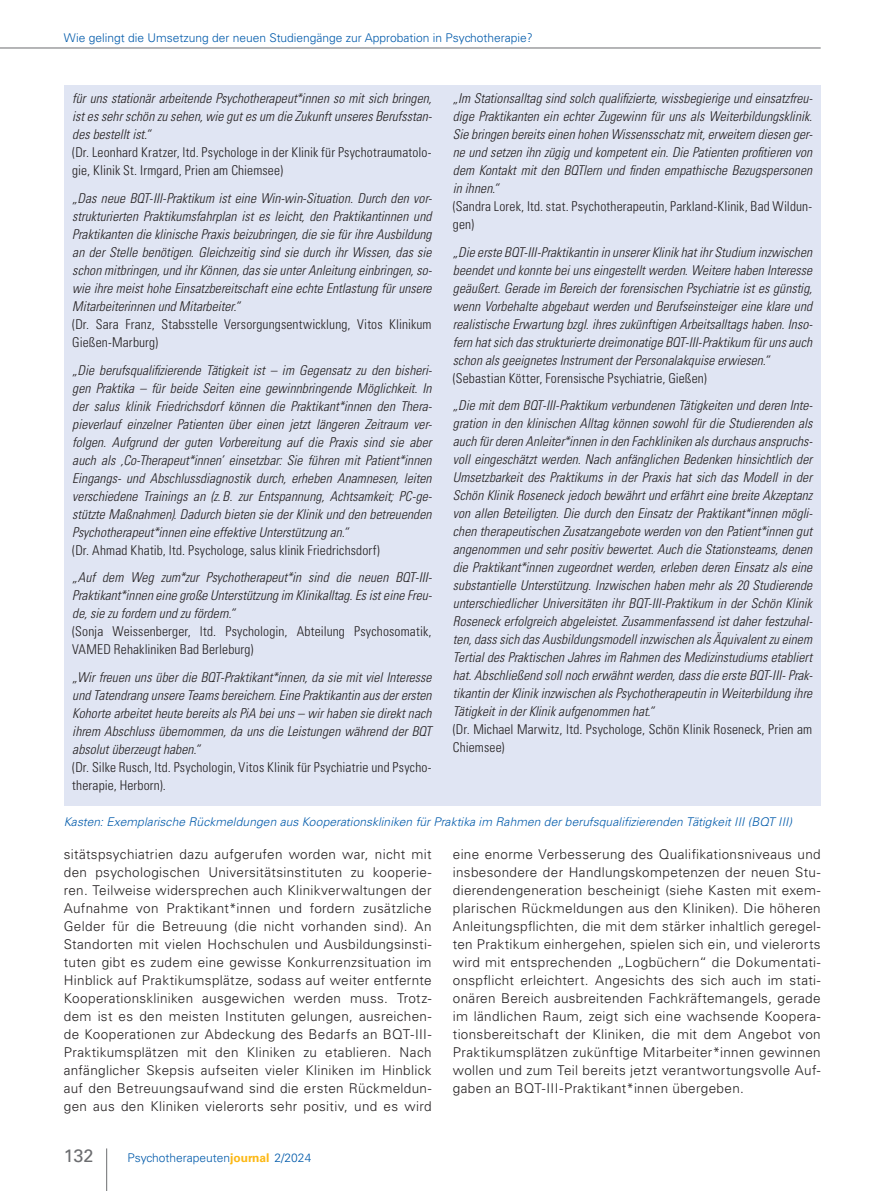
<style>
.page{position:relative;width:893px;height:1191px;background:#fff}
.page>*{position:absolute;margin:0;border:0;box-sizing:border-box;transform-origin:0 0}
.t1{font:18px "Univers LT Std";color:#6c6d70}
.t2{font:italic 300 condensed 13.5px/18px "Univers LT Std";letter-spacing:.005em;color:#231f20;text-align:justify}
.t3{font:300 13.5px/18px "Univers LT Std";letter-spacing:.025em;color:#231f20;text-align:justify}
.t4{font:300 condensed 13.5px/18px "Univers LT Std";letter-spacing:.01em;color:#231f20}
.t5{font:italic 300 12px "Univers LT Std";letter-spacing:.01em;color:#015aaa}
.t6{font:300 12px "Univers LT Std";color:#015aaa}
.s1{font-weight:700;color:#fcb814}
</style>
<div class="page">
<div style="left:64px;top:85px;width:757px;height:720px;background:#e0e5f3"></div>
<hr style="left:106px;top:1148px;width:1px;height:43px;background:#6c6d70">
<hr style="left:0;top:48px;width:821px;height:1px;background:#6c6d70">
<p class="t6" style="left:64px;top:31px;width:470px">Wie gelingt die Umsetzung der neuen Studiengänge zur Approbation in Psychotherapie?</p>
<p class="t2" style="left:72px;top:90px;width:361px">für uns stationär arbeitende Psychotherapeut*innen so mit sich bringen, ist es sehr schön zu sehen, wie gut es um die Zukunft unseres Berufsstan&shy;des bestellt ist.“</p>
<p class="t4" style="left:72px;top:144px;width:361px">(Dr. Leonhard Kratzer, ltd. Psychologe in der Klinik für Psychotraumatolo&shy;gie, Klinik St. Irmgard, Prien am Chiemsee)</p>
<p class="t2" style="left:72px;top:189px;width:361px">„Das neue BQT-III-Praktikum ist eine Win-win-Situation. Durch den vor&shy;strukturierten Praktikumsfahrplan ist es leicht, den Praktikantinnen und Praktikanten die klinische Praxis beizubringen, die sie für ihre Ausbildung an der Stelle benötigen. Gleichzeitig sind sie durch ihr Wissen, das sie schon mitbringen, und ihr Können, das sie unter Anleitung einbringen, so&shy;wie ihre meist hohe Einsatzbereitschaft eine echte Entlastung für unsere Mitarbeiterinnen und Mitarbeiter.“</p>
<p class="t4" style="left:72px;top:315px;width:361px">(Dr. Sara Franz, Stabsstelle Versorgungsentwicklung, Vitos Klinikum<br>Gießen-Marburg)</p>
<p class="t2" style="left:72px;top:361px;width:361px">„Die berufsqualifizierende Tätigkeit ist – im Gegensatz zu den bisheri&shy;gen Praktika – für beide Seiten eine gewinnbringende Möglichkeit. In der salus klinik Friedrichsdorf können die Praktikant*innen den Thera&shy;pieverlauf einzelner Patienten über einen jetzt längeren Zeitraum ver&shy;folgen. Aufgrund der guten Vorbereitung auf die Praxis sind sie aber auch als ‚Co-Therapeut*innen’ einsetzbar: Sie führen mit Patient*innen Eingangs- und Abschlussdiagnostik durch, erheben Anamnesen, leiten verschiedene Trainings an (z. B. zur Entspannung, Achtsamkeit; PC-ge&shy;stützte Maßnahmen). Dadurch bieten sie der Klinik und den betreuenden Psychotherapeut*innen eine effektive Unterstützung an.“</p>
<p class="t4" style="left:72px;top:541px;width:309px">(Dr. Ahmad Khatib, ltd. Psychologe, salus klinik Friedrichsdorf)</p>
<p class="t2" style="left:72px;top:568px;width:361px">„Auf dem Weg zum*zur Psychotherapeut*in sind die neuen BQT-III-Praktikant*innen eine große Unterstützung im Klinikalltag. Es ist eine Freu&shy;de, sie zu fordern und zu fördern.“</p>
<p class="t4" style="left:72px;top:622px;width:361px">(Sonja Weissenberger, ltd. Psychologin, Abteilung Psychosomatik,<br>VAMED Rehakliniken Bad Berleburg)</p>
<p class="t2" style="left:72px;top:668px;width:361px">„Wir freuen uns über die BQT-Praktikant*innen, da sie mit viel Interesse und Tatendrang unsere Teams bereichern. Eine Praktikantin aus der ersten Kohorte arbeitet heute bereits als PiA bei uns – wir haben sie direkt nach ihrem Abschluss übernommen, da uns die Leistungen während der BQT absolut überzeugt haben.“</p>
<p class="t4" style="left:72px;top:758px;width:361px">(Dr. Silke Rusch, ltd. Psychologin, Vitos Klinik für Psychiatrie und Psycho&shy;therapie, Herborn).</p>
<p class="t2" style="left:453px;top:90px;width:361px">„Im Stationsalltag sind solch qualifizierte, wissbegierige und einsatzfreu&shy;dige Praktikanten ein echter Zugewinn für uns als Weiterbildungsklinik.<br>Sie bringen bereits einen hohen Wissensschatz mit, erweitern diesen ger&shy;ne und setzen ihn zügig und kompetent ein. Die Patienten profitieren von dem Kontakt mit den BQTlern und finden empathische Bezugspersonen in ihnen.“</p>
<p class="t4" style="left:453px;top:197px;width:361px">(Sandra Lorek, ltd. stat. Psychotherapeutin, Parkland-Klinik, Bad Wildun&shy;gen)</p>
<p class="t2" style="left:453px;top:243px;width:361px">„Die erste BQT-III-Praktikantin in unserer Klinik hat ihr Studium inzwischen beendet und konnte bei uns eingestellt werden. Weitere haben Interesse geäußert. Gerade im Bereich der forensischen Psychiatrie ist es günstig, wenn Vorbehalte abgebaut werden und Berufseinsteiger eine klare und realistische Erwartung bzgl. ihres zukünftigen Arbeitsalltags haben. Inso&shy;fern hat sich das strukturierte dreimonatige BQT-III-Praktikum für uns auch schon als geeignetes Instrument der Personalakquise erwiesen.“</p>
<p class="t4" style="left:453px;top:369px;width:255px">(Sebastian Kötter, Forensische Psychiatrie, Gießen)</p>
<p class="t2" style="left:453px;top:397px;width:361px">„Die mit dem BQT-III-Praktikum verbundenen Tätigkeiten und deren Inte&shy;gration in den klinischen Alltag können sowohl für die Studierenden als auch für deren Anleiter*innen in den Fachkliniken als durchaus anspruchs&shy;voll eingeschätzt werden. Nach anfänglichen Bedenken hinsichtlich der Umsetzbarkeit des Praktikums in der Praxis hat sich das Modell in der Schön Klinik Roseneck jedoch bewährt und erfährt eine breite Akzeptanz von allen Beteiligten. Die durch den Einsatz der Praktikant*innen mögli&shy;chen therapeutischen Zusatzangebote werden von den Patient*innen gut angenommen und sehr positiv bewertet. Auch die Stationsteams, denen die Praktikant*innen zugeordnet werden, erleben deren Einsatz als eine substantielle Unterstützung. Inzwischen haben mehr als 20 Studierende unterschiedlicher Universitäten ihr BQT-III-Praktikum in der Schön Klinik Roseneck erfolgreich abgeleistet. Zusammenfassend ist daher festzuhal&shy;ten, dass sich das Ausbildungsmodell inzwischen als Äquivalent zu einem Tertial des Praktischen Jahres im Rahmen des Medizinstudiums etabliert hat. Abschließend soll noch erwähnt werden, dass die erste BQT-III- Prak&shy;tikantin der Klinik inzwischen als Psychotherapeutin in Weiterbildung ihre Tätigkeit in der Klinik aufgenommen hat.“</p>
<p class="t4" style="left:453px;top:720px;width:361px">(Dr. Michael Marwitz, ltd. Psychologe, Schön Klinik Roseneck, Prien am<br>Chiemsee)</p>
<p class="t5" style="left:64px;top:814px;width:730px">Kasten: Exemplarische Rückmeldungen aus Kooperationskliniken für Praktika im Rahmen der berufsqualifizierenden Tätigkeit III (BQT III)</p>
<p class="t3" style="left:64px;top:845px;width:369px">sitätspsychiatrien dazu aufgerufen worden war, nicht mit den psychologischen Universitätsinstituten zu kooperie&shy;ren. Teilweise widersprechen auch Klinikverwaltungen der Aufnahme von Praktikant*innen und fordern zusätzliche Gelder für die Betreuung (die nicht vorhanden sind). An Standorten mit vielen Hochschulen und Ausbildungsinsti&shy;tuten gibt es zudem eine gewisse Konkurrenzsituation im Hinblick auf Praktikumsplätze, sodass auf weiter entfernte Kooperationskliniken ausgewichen werden muss. Trotz&shy;dem ist es den meisten Instituten gelungen, ausreichen&shy;de Kooperationen zur Abdeckung des Bedarfs an BQT-III-Praktikumsplätzen mit den Kliniken zu etablieren. Nach anfänglicher Skepsis aufseiten vieler Kliniken im Hinblick auf den Betreuungsaufwand sind die ersten Rückmeldun&shy;gen aus den Kliniken vielerorts sehr positiv, und es wird</p>
<p class="t3" style="left:453px;top:845px;width:369px">eine enorme Verbesserung des Qualifikationsniveaus und insbesondere der Handlungskompetenzen der neuen Stu&shy;dierendengeneration bescheinigt (siehe Kasten mit exem&shy;plarischen Rückmeldungen aus den Kliniken). Die höheren Anleitungspflichten, die mit dem stärker inhaltlich geregel&shy;ten Praktikum einhergehen, spielen sich ein, und vielerorts wird mit entsprechenden „Logbüchern“ die Dokumentati&shy;onspflicht erleichtert. Angesichts des sich auch im stati&shy;onären Bereich ausbreitenden Fachkräftemangels, gerade im ländlichen Raum, zeigt sich eine wachsende Koopera&shy;tionsbereitschaft der Kliniken, die mit dem Angebot von Praktikumsplätzen zukünftige Mitarbeiter*innen gewinnen wollen und zum Teil bereits jetzt verantwortungsvolle Auf&shy;gaben an BQT-III-Praktikant*innen übergeben.</p>
<h1 class="t1" style="left:64px;top:1144px;width:31px">132</h1>
<p class="t6" style="left:128px;top:1150px;width:185px">Psychotherapeuten<span class="s1">journal</span> 2/2024</p>
</div>
